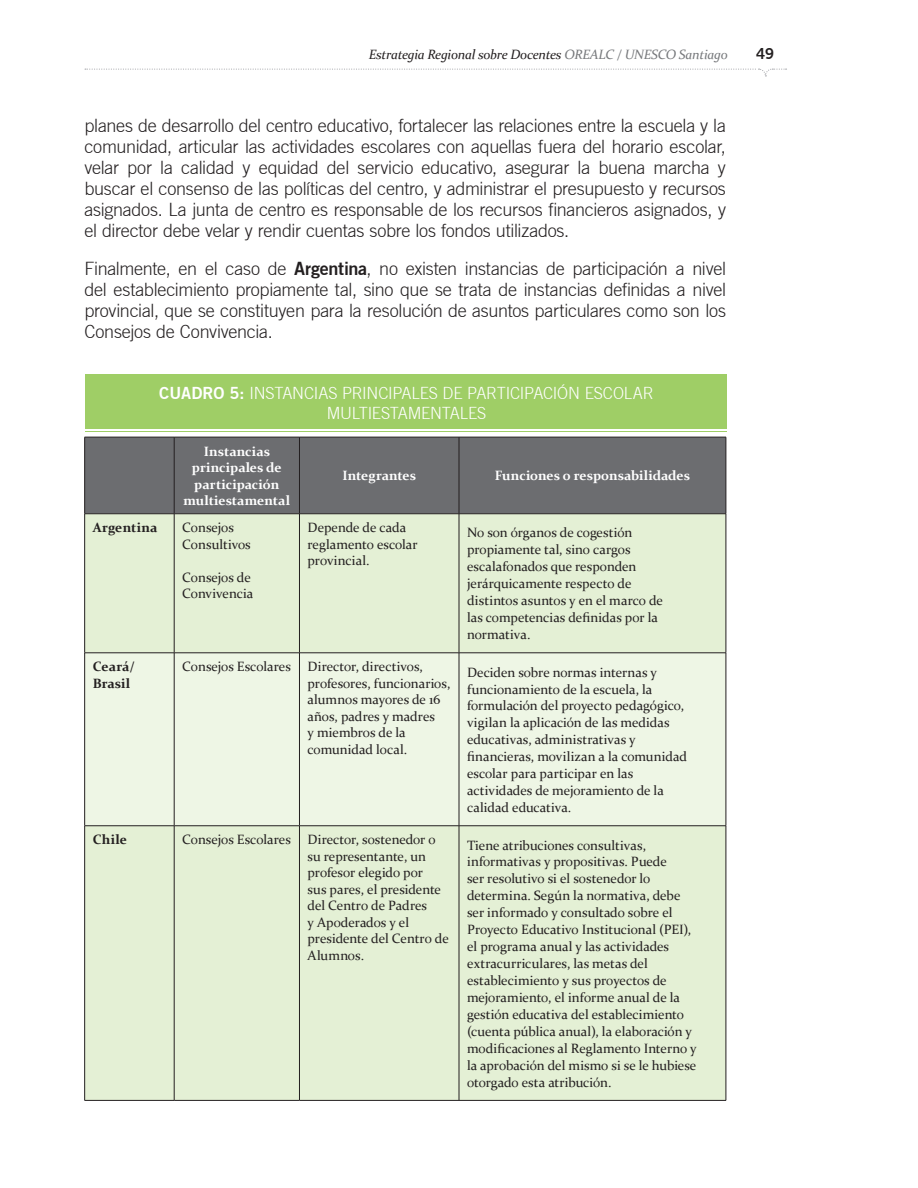
<style>
.page{position:relative;width:918px;height:1188px;background:#fff}
.page>*{position:absolute;margin:0;border:0;box-sizing:border-box;transform-origin:0 0}
.t1{font:300 18px/21px "Trade Gothic";letter-spacing:-.015em;color:#231f20;text-align:justify}
.t2{font:300 16.5px/19.5px "Trade Gothic";letter-spacing:-.01em;color:#fff;text-align:center}
.t3{font:15px "Trade Gothic Bold Two";color:#231f20}
.t4{font:13.5px/17px "Constantia";color:#231f20}
.t5{font:700 13.5px/16.5px "Constantia";color:#fff;text-align:center}
.t6{font:italic 13.5px "Constantia";letter-spacing:-.02em;color:#231f20}
.t7{font:700 13.5px/16.5px "Constantia";color:#231f20}
.s1{color:#76787b}
.s2{font-family:"Trade Gothic Bold Two";font-weight:400}
</style>
<div class="page">
<svg style="left:85px;top:68px;width:702px;height:8px"></svg>
<div style="left:85px;top:438px;width:641px;height:75px;background:#6c6d70"></div>
<div style="left:85px;top:514px;width:641px;height:586px;background:#e4f0d5"></div>
<div style="left:85px;top:654px;width:641px;height:171px;background:#eef6e5"></div>
<hr style="left:84px;top:437px;width:90px;height:1px;background:#231f20">
<hr style="left:84px;top:437px;width:1px;height:77px;background:#231f20">
<hr style="left:174px;top:437px;width:125px;height:1px;background:#231f20">
<hr style="left:174px;top:437px;width:1px;height:77px;background:#231f20">
<hr style="left:299px;top:437px;width:160px;height:1px;background:#231f20">
<hr style="left:299px;top:437px;width:1px;height:77px;background:#231f20">
<hr style="left:459px;top:437px;width:267px;height:1px;background:#231f20">
<hr style="left:459px;top:437px;width:1px;height:77px;background:#231f20">
<hr style="left:726px;top:437px;width:1px;height:77px;background:#231f20">
<hr style="left:84px;top:513px;width:90px;height:1px;background:#231f20">
<hr style="left:84px;top:514px;width:1px;height:139px;background:#231f20">
<hr style="left:174px;top:513px;width:125px;height:1px;background:#231f20">
<hr style="left:174px;top:514px;width:1px;height:139px;background:#231f20">
<hr style="left:299px;top:513px;width:160px;height:1px;background:#231f20">
<hr style="left:299px;top:514px;width:1px;height:139px;background:#231f20">
<hr style="left:459px;top:513px;width:267px;height:1px;background:#231f20">
<hr style="left:459px;top:514px;width:1px;height:139px;background:#231f20">
<hr style="left:726px;top:514px;width:1px;height:139px;background:#231f20">
<hr style="left:84px;top:653px;width:90px;height:1px;background:#231f20">
<hr style="left:84px;top:653px;width:1px;height:173px;background:#231f20">
<hr style="left:174px;top:653px;width:125px;height:1px;background:#231f20">
<hr style="left:174px;top:653px;width:1px;height:173px;background:#231f20">
<hr style="left:299px;top:653px;width:160px;height:1px;background:#231f20">
<hr style="left:299px;top:653px;width:1px;height:173px;background:#231f20">
<hr style="left:459px;top:653px;width:267px;height:1px;background:#231f20">
<hr style="left:459px;top:653px;width:1px;height:173px;background:#231f20">
<hr style="left:726px;top:653px;width:1px;height:173px;background:#231f20">
<hr style="left:84px;top:825px;width:90px;height:1px;background:#231f20">
<hr style="left:84px;top:826px;width:1px;height:274px;background:#231f20">
<hr style="left:174px;top:825px;width:125px;height:1px;background:#231f20">
<hr style="left:174px;top:826px;width:1px;height:274px;background:#231f20">
<hr style="left:299px;top:825px;width:160px;height:1px;background:#231f20">
<hr style="left:299px;top:826px;width:1px;height:274px;background:#231f20">
<hr style="left:459px;top:825px;width:267px;height:1px;background:#231f20">
<hr style="left:459px;top:826px;width:1px;height:274px;background:#231f20">
<hr style="left:726px;top:826px;width:1px;height:274px;background:#231f20">
<hr style="left:84px;top:1100px;width:90px;height:1px;background:#231f20">
<hr style="left:174px;top:1100px;width:125px;height:1px;background:#231f20">
<hr style="left:299px;top:1100px;width:160px;height:1px;background:#231f20">
<hr style="left:459px;top:1100px;width:267px;height:1px;background:#231f20">
<div style="left:85px;top:374px;width:642px;height:57px;background:#9fce66"></div>
<hr style="left:85px;top:430px;width:643px;height:1px;background:#fff">
<p class="t6" style="left:369px;top:45px;width:361px">Estrategia Regional sobre Docentes <span class="s1">OREALC / UNESCO Santiago</span></p>
<p class="t3" style="left:756px;top:44px;width:20px">49</p>
<p class="t1" style="left:84px;top:115px;width:643px">planes de desarrollo del centro educativo, fortalecer las relaciones entre la escuela y la comunidad, articular las actividades escolares con aquellas fuera del horario escolar, velar por la calidad y equidad del servicio educativo, asegurar la buena marcha y buscar el consenso de las políticas del centro, y administrar el presupuesto y recursos asignados. La junta de centro es responsable de los recursos financieros asignados, y el director debe velar y rendir cuentas sobre los fondos utilizados.</p>
<p class="t1" style="left:84px;top:258px;width:643px">Finalmente, en el caso de <span class="s2">Argentina</span>, no existen instancias de participación a nivel del establecimiento propiamente tal, sino que se trata de instancias definidas a nivel provincial, que se constituyen para la resolución de asuntos particulares como son los Consejos de Convivencia.</p>
<p class="t2" style="left:159px;top:384px;width:496px"><span class="s2">Cuadro 5:</span> I nstancias principales de participación escolar mu ltiestamentales</p>
<p class="t5" style="left:183px;top:442px;width:108px">Instancias principales de participación multiestamental</p>
<p class="t7" style="left:93px;top:519px;width:66px">Argentina</p>
<p class="t4" style="left:182px;top:519px;width:70px;line-height:16.5px">Consejos<br>Consultivos</p>
<p class="t4" style="left:182px;top:568px;width:73px;line-height:16.5px">Consejos de<br>Convivencia</p>
<p class="t5" style="left:342px;top:467px;width:75px">Integrantes</p>
<p class="t5" style="left:495px;top:467px;width:196px">Funciones o responsabilidades</p>
<p class="t4" style="left:308px;top:519px;width:112px;line-height:16.5px">Depende de cada reglamento escolar provincial.</p>
<p class="t4" style="left:467px;top:524px;width:197px">No son órganos de cogestión propiamente tal, sino cargos escalafonados que responden jerárquicamente respecto de distintos asuntos y en el marco de las competencias definidas por la normativa.</p>
<p class="t7" style="left:93px;top:658px;width:44px">Ceará/<br>Brasil</p>
<p class="t4" style="left:308px;top:658px;width:144px;line-height:16.5px;text-indent:-125px">Consejos Escolares Director, directivos, profesores, funcionarios, alumnos mayores de 16 años, padres y madres<br>y miembros de la comunidad local.</p>
<p class="t4" style="left:467px;top:663px;width:221px">Deciden sobre normas internas y funcionamiento de la escuela, la formulación del proyecto pedagógico, vigilan la aplicación de las medidas educativas, administrativas y financieras, movilizan a la comunidad escolar para participar en las actividades de mejoramiento de la calidad educativa.</p>
<p class="t7" style="left:93px;top:831px;width:36px">Chile</p>
<p class="t4" style="left:308px;top:831px;width:143px;line-height:16.5px;text-indent:-125px">Consejos Escolares Director, sostenedor o su representante, un profesor elegido por<br>sus pares, el presidente del Centro de Padres<br>y Apoderados y el presidente del Centro de<br>Alumnos.</p>
<p class="t4" style="left:467px;top:836px;width:231px">Tiene atribuciones consultivas, informativas y propositivas. Puede<br>ser resolutivo si el sostenedor lo determina. Según la normativa, debe ser informado y consultado sobre el Proyecto Educativo Institucional (PEI), el programa anual y las actividades extracurriculares, las metas del establecimiento y sus proyectos de mejoramiento, el informe anual de la gestión educativa del establecimiento (cuenta pública anual), la elaboración y modificaciones al Reglamento Interno y la aprobación del mismo si se le hubiese otorgado esta atribución.</p>
</div>
